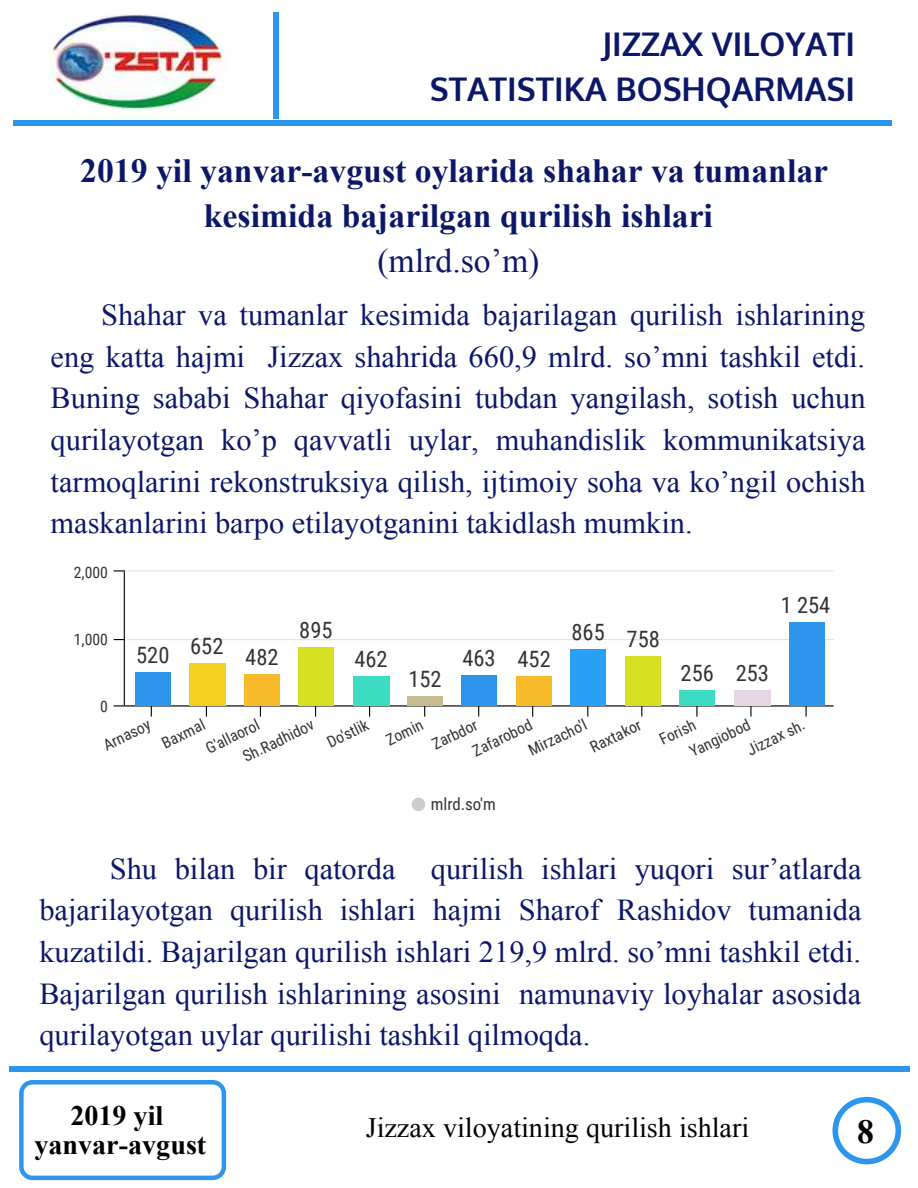
<style>
.page{position:relative;width:918px;height:1188px;background:#fff}
.page>*{position:absolute;margin:0;border:0;box-sizing:border-box;transform-origin:0 0}
.t1{font:700 33.75px/45px "Times New Roman";color:#0d1767;text-align:center}
.t2{font:33.75px "Times New Roman";color:#0d1767}
.t3{font:700 33.75px "Times New Roman";color:#000}
.t4{font:700 32.7px/45px "Oxygen";color:#0d1767;text-align:right}
.t5{font:30.3px/41.7px "Times New Roman";color:#0d1767;text-align:justify}
.t6{font:28.2px "Times New Roman";color:#000}
.t7{font:700 28.2px/29.2px "Times New Roman";color:#000;text-align:center}
.t8{font:22.5px "Roboto Condensed";color:#333}
.t9{font:16.8px "Roboto Condensed";color:#333}
.t10{font:15.75px "Roboto Condensed";color:#333}
</style>
<div class="page">
<svg style="left:19px;top:1080px;width:207px;height:100px"></svg>
<svg style="left:832px;top:1097px;width:69px;height:67px"></svg>
<div style="left:14px;top:120px;width:878px;height:6px;background:#2d95ec"></div>
<div style="left:9px;top:1066px;width:900px;height:6px;background:#2d95ec"></div>
<div style="left:273px;top:12px;width:6px;height:107px;background:#2d95ec"></div>
<img style="left:51px;top:14px;width:173px;height:96px">
<hr style="left:125px;top:570px;width:709px;height:1px;background:#e4e4e4">
<hr style="left:125px;top:639px;width:709px;height:1px;background:#e4e4e4">
<svg style="left:696px;top:706px;width:2px;height:11px"></svg>
<svg style="left:750px;top:706px;width:2px;height:11px"></svg>
<hr style="left:125px;top:705px;width:709px;height:1px;background:#000">
<hr style="left:124px;top:571px;width:1px;height:134px;background:#000">
<div style="left:135px;top:672px;width:36px;height:33px;background:#2d95ec"></div>
<div style="left:189px;top:663px;width:36px;height:42px;background:#f5d021"></div>
<div style="left:244px;top:674px;width:36px;height:31px;background:#f6ba2a"></div>
<div style="left:298px;top:647px;width:36px;height:58px;background:#d7df23"></div>
<div style="left:353px;top:676px;width:36px;height:29px;background:#3bdcc2"></div>
<div style="left:407px;top:696px;width:36px;height:9px;background:#c7bb90"></div>
<div style="left:461px;top:675px;width:36px;height:30px;background:#2d95ec"></div>
<div style="left:516px;top:676px;width:36px;height:29px;background:#f6ba2a"></div>
<div style="left:570px;top:649px;width:36px;height:56px;background:#299ff5"></div>
<div style="left:626px;top:656px;width:36px;height:49px;background:#d7df23"></div>
<div style="left:680px;top:690px;width:36px;height:15px;background:#3bdcc2"></div>
<div style="left:735px;top:690px;width:36px;height:15px;background:#e6d5e3"></div>
<div style="left:789px;top:622px;width:36px;height:83px;background:#2d95ec"></div>
<svg style="left:412px;top:798px;width:13px;height:13px"></svg>
<p class="t4" style="left:430px;top:23px;width:427px">JIZZAX VILOYATI<br>STATISTIKA BOSHQARMASI</p>
<p class="t1" style="left:80px;top:148px;width:750px">2019 yil yanvar-avgust oylarida shahar va tumanlar kesimida bajarilgan qurilish ishlari</p>
<p class="t2" style="left:377px;top:238px;width:164px">(mlrd.so’m)</p>
<p class="t5" style="left:51px;top:294px;width:816px;text-indent:51px">Shahar va tumanlar kesimida bajarilagan qurilish ishlarining eng katta hajmi Jizzax shahrida 660,9 mlrd. so’mni tashkil etdi.<br>Buning sababi Shahar qiyofasini tubdan yangilash, sotish uchun qurilayotgan ko’p qavvatli uylar, muhandislik kommunikatsiya tarmoqlarini rekonstruksiya qilish, ijtimoiy soha va ko’ngil ochish maskanlarini barpo etilayotganini takidlash mumkin.</p>
<p class="t10" style="left:74px;top:562px;width:36px">2,000</p>
<p class="t10" style="left:74px;top:629px;width:36px">1,000</p>
<p class="t10" style="left:100px;top:695px;width:9px">0</p>
<p class="t8" style="left:136px;top:634px;width:89px">520 652</p>
<p class="t8" style="left:245px;top:641px;width:35px">482</p>
<p class="t8" style="left:299px;top:614px;width:35px">895</p>
<p class="t8" style="left:354px;top:643px;width:35px">462</p>
<p class="t8" style="left:408px;top:664px;width:35px">152</p>
<p class="t8" style="left:462px;top:643px;width:90px">463 452</p>
<p class="t8" style="left:572px;top:620px;width:90px">865 758</p>
<p class="t8" style="left:781px;top:589px;width:51px">1 254</p>
<p class="t8" style="left:681px;top:657px;width:90px">256 253</p>
<p class="t10" style="left:239px;top:747px;width:79px;rotate:-26deg">Sh.Radhidov</p>
<p class="t10" style="left:323px;top:733px;width:46px;rotate:-26deg">Do'stlik</p>
<p class="t10" style="left:382px;top:731px;width:41px;rotate:-26deg">Zomin</p>
<p class="t10" style="left:428px;top:735px;width:50px;rotate:-26deg">Zarbdor</p>
<p class="t10" style="left:525px;top:741px;width:64px;rotate:-26deg">Mirzacho'l</p>
<p class="t10" style="left:586px;top:738px;width:56px;rotate:-26deg">Raxtakor</p>
<p class="t10" style="left:655px;top:730px;width:40px;rotate:-26deg">Forish</p>
<p class="t10" style="left:686px;top:742px;width:67px;rotate:-26deg">Yangiobod</p>
<p class="t10" style="left:469px;top:742px;width:66px;rotate:-26deg">Zafarobod</p>
<p class="t10" style="left:99px;top:736px;width:52px;rotate:-26deg">Arnasoy</p>
<p class="t10" style="left:158px;top:734px;width:48px;rotate:-26deg">Baxmal</p>
<p class="t10" style="left:202px;top:739px;width:60px;rotate:-26deg">G'allaorol</p>
<p class="t10" style="left:743px;top:741px;width:64px;rotate:-26deg">Jizzax sh.</p>
<p class="t9" style="left:431px;top:792px;width:66px">mlrd.so'm</p>
<p class="t5" style="left:39px;top:847px;width:824px;text-indent:71px">Shu bilan bir qatorda qurilish ishlari yuqori sur’atlarda bajarilayotgan qurilish ishlari hajmi Sharof Rashidov tumanida kuzatildi. Bajarilgan qurilish ishlari 219,9 mlrd. so’mni tashkil etdi.<br>Bajarilgan qurilish ishlarining asosini namunaviy loyhalar asosida qurilayotgan uylar qurilishi tashkil qilmoqda.</p>
<p class="t7" style="left:34px;top:1100px;width:173px">2019 yil yanvar-avgust</p>
<p class="t6" style="left:366px;top:1109px;width:385px">Jizzax viloyatining qurilish ishlari</p>
<p class="t3" style="left:857px;top:1108px;width:18px">8</p>
</div>
